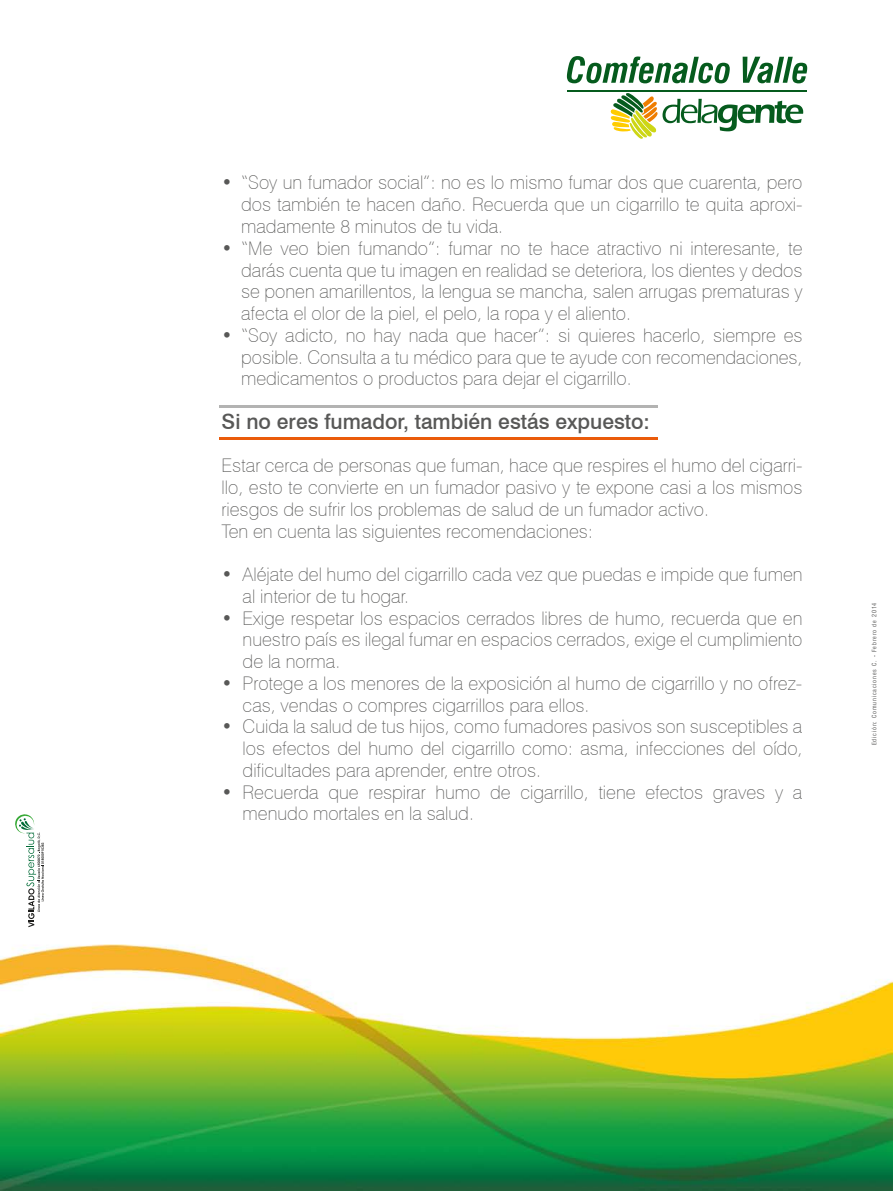
<style>
.page{position:relative;width:893px;height:1191px;background:#fff}
.page>*{position:absolute;margin:0;border:0;box-sizing:border-box;transform-origin:0 0}
.t1{font:500 21px "Swiss 721 BT";color:#585857}
.t2{font:100 18.75px/21.8px "Swiss 721 BT";color:#585857;text-align:justify}
.t3{font:condensed 6px "Swiss 721 BT";letter-spacing:.14em;color:#585857}
</style>
<div class="page">
<img style="left:0;top:56px;width:893px;height:1135px">
<hr style="left:220px;top:406px;width:438px;height:2px;background:#b3b3b2">
<hr style="left:220px;top:437px;width:438px;height:2px;background:#ea5b0b">
<svg style="left:567px;top:56px;width:163px;height:27px"></svg>
<svg style="left:743px;top:57px;width:64px;height:26px"></svg>
<hr style="left:567px;top:90px;width:240px;height:1px;background:#055b1d">
<svg style="left:610px;top:92px;width:193px;height:48px"></svg>
<svg style="left:14px;top:813px;width:30px;height:114px"></svg>
<p class="t2" style="left:241px;top:172px;width:563px;text-indent:-20px">• “Soy un fumador social”: no es lo mismo fumar dos que cuarenta, pero dos también te hacen daño. Recuerda que un cigarrillo te quita aproxi&shy;madamente 8 minutos de tu vida.</p>
<p class="t2" style="left:241px;top:237px;width:563px;text-indent:-20px">• “Me veo bien fumando”: fumar no te hace atractivo ni interesante, te darás cuenta que tu imagen en realidad se deteriora, los dientes y dedos se ponen amarillentos, la lengua se mancha, salen arrugas prematuras y afecta el olor de la piel, el pelo, la ropa y el aliento.</p>
<p class="t2" style="left:241px;top:324px;width:563px;text-indent:-20px">• “Soy adicto, no hay nada que hacer”: si quieres hacerlo, siempre es posible. Consulta a tu médico para que te ayude con recomendaciones, medicamentos o productos para dejar el cigarrillo.</p>
<p class="t1" style="left:222px;top:408px;width:430px">Si no eres fumador, también estás expuesto:</p>
<p class="t2" style="left:222px;top:454px;width:582px;text-align:left">Estar cerca de personas que fuman, hace que respires el humo del cigarri&shy;llo, esto te convierte en un fumador pasivo y te expone casi a los mismos riesgos de sufrir los problemas de salud de un fumador activo.<br>Ten en cuenta las siguientes recomendaciones:</p>
<p class="t2" style="left:243px;top:563px;width:561px;text-indent:-21px">• Aléjate del humo del cigarrillo cada vez que puedas e impide que fumen al interior de tu hogar.</p>
<p class="t2" style="left:243px;top:607px;width:561px;text-indent:-21px">• Exige respetar los espacios cerrados libres de humo, recuerda que en nuestro país es ilegal fumar en espacios cerrados, exige el cumplimiento de la norma.</p>
<p class="t2" style="left:243px;top:672px;width:561px;text-indent:-21px">• Protege a los menores de la exposición al humo de cigarrillo y no ofrez&shy;cas, vendas o compres cigarrillos para ellos.</p>
<p class="t2" style="left:243px;top:715px;width:561px;text-indent:-21px">• Cuida la salud de tus hijos, como fumadores pasivos son susceptibles a los efectos del humo del cigarrillo como: asma, infecciones del oído, dificultades para aprender, entre otros.</p>
<p class="t2" style="left:243px;top:781px;width:561px;text-indent:-21px">• Recuerda que respirar humo de cigarrillo, tiene efectos graves y a menudo mortales en la salud.</p>
<p class="t3" style="left:871px;top:745px;width:144px;rotate:-90deg">Edición: Comunicaciones C. - Febrero de 2014</p>
</div>
